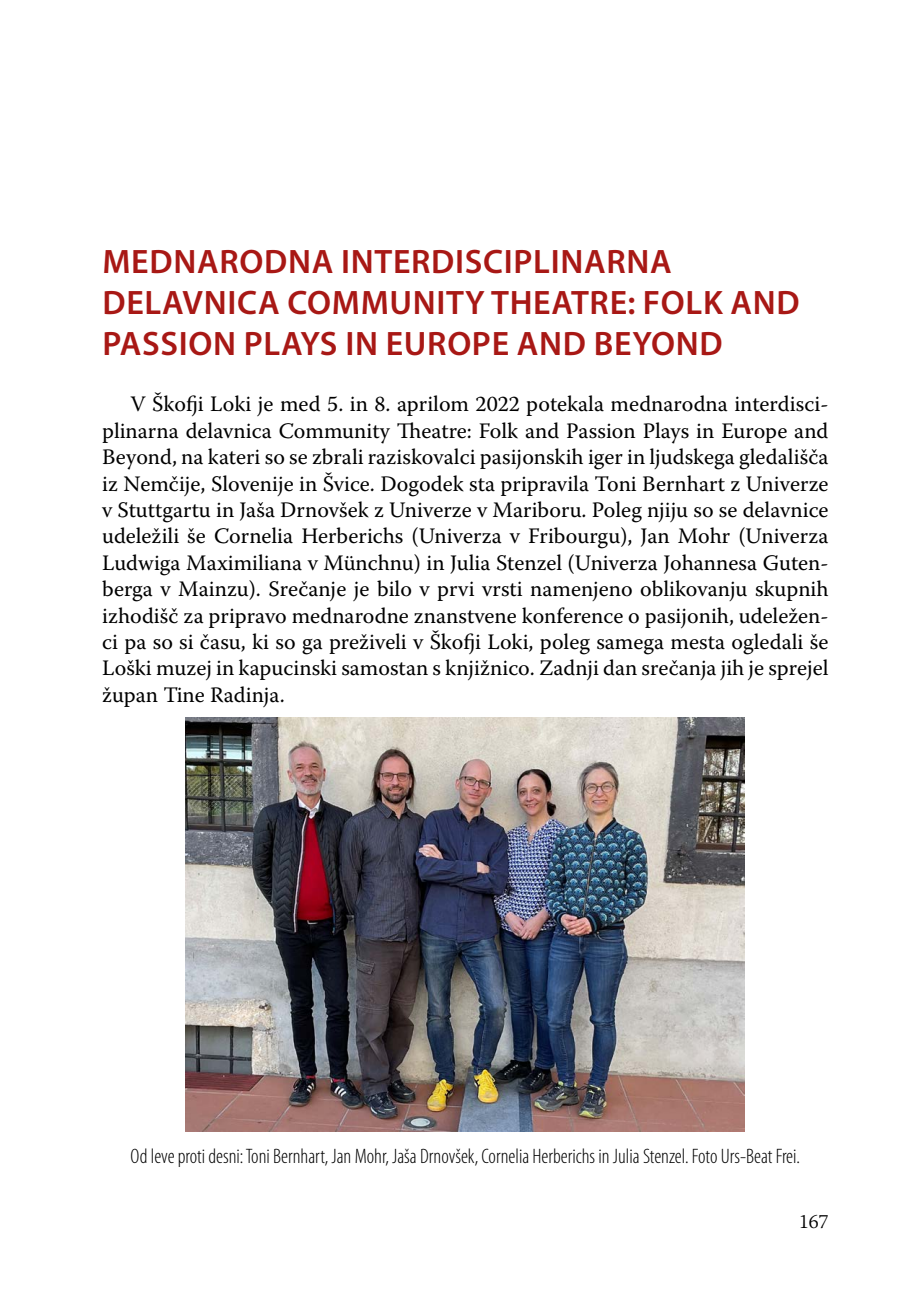
<style>
.page{position:relative;width:908px;height:1304px;background:#fff}
.page>*{position:absolute;margin:0;border:0;box-sizing:border-box;transform-origin:0 0}
.t1{font:600 34px/40.8px "Myriad Pro";letter-spacing:.02em;color:#a81815}
.t2{font:22px/26.4px "Warnock Pro";color:#000;text-align:justify}
.t3{font:300 condensed 21px "Myriad Pro";color:#000}
.t4{font:300 20px "Warnock Pro";color:#000}
</style>
<div class="page">
<img style="left:186px;top:717px;width:558px;height:414px">
<h1 class="t1" style="left:102px;top:241px;width:698px">MEDNARODNA INTERDISCIPLINARNA<br>DELAVNICA COMMUNITY THEATRE: FOLK AND<br>PASSION PLAYS IN EUROPE AND BEYOND</h1>
<p class="t2" style="left:102px;top:391px;width:727px;text-indent:28px">V Škofji Loki je med 5. in 8. aprilom 2022 potekala mednarodna interdisci&shy;plinarna delavnica Community Theatre: Folk and Passion Plays in Europe and Beyond, na kateri so se zbrali raziskovalci pasijonskih iger in ljudskega gledališča iz Nemčije, Slovenije in Švice. Dogodek sta pripravila Toni Bernhart z Univerze v Stuttgartu in Jaša Drnovšek z Univerze v Mariboru. Poleg njiju so se delavnice udeležili še Cornelia Herberichs (Univerza v Fribourgu), Jan Mohr (Univerza Ludwiga Maximiliana v Münchnu) in Julia Stenzel (Univerza Johannesa Guten&shy;berga v Mainzu). Srečanje je bilo v prvi vrsti namenjeno oblikovanju skupnih izhodišč za pripravo mednarodne znanstvene konference o pasijonih, udeležen&shy;ci pa so si času, ki so ga preživeli v Škofji Loki, poleg samega mesta ogledali še Loški muzej in kapucinski samostan s knjižnico. Zadnji dan srečanja jih je sprejel župan Tine Radinja.</p>
<p class="t3" style="left:130px;top:1145px;width:670px">Od leve proti desni: Toni Bernhart, Jan Mohr, Jaša Drnovšek, Cornelia Herberichs in Julia Stenzel. Foto Urs-Beat Frei.</p>
<p class="t4" style="left:798px;top:1209px;width:31px">167</p>
</div>
